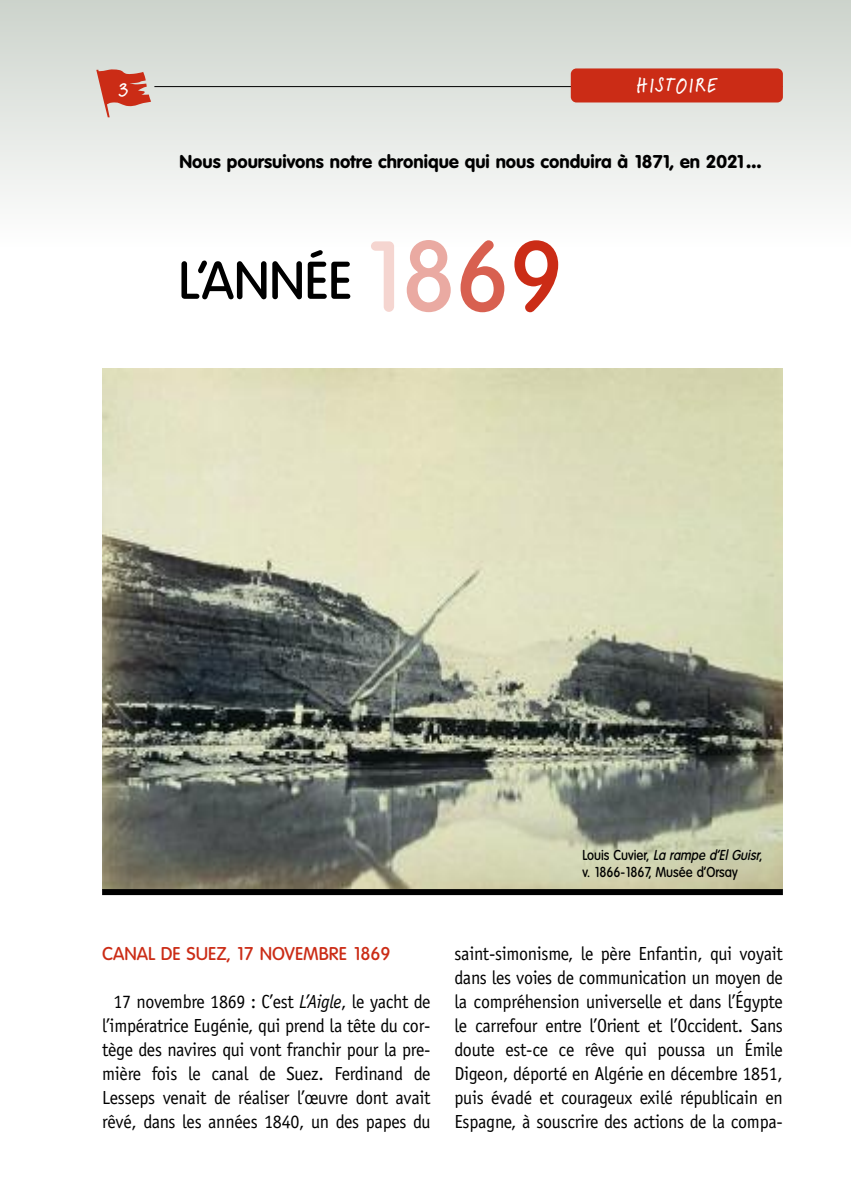
<style>
.page{position:relative;width:851px;height:1191px;background:#fff}
.page>*{position:absolute;margin:0;border:0;box-sizing:border-box;transform-origin:0 0}
.t1{font:500 96.4px "Volkswagen";color:#f5d5d0}
.t2{font:500 51.6px "Volkswagen";color:#000}
.t3{font:500 22px "Feltpen Std";letter-spacing:.075em;color:#fff}
.t4{font:19px/24px "Officina Sans";letter-spacing:-.015em;color:#000;text-align:center;scale:.95 1}
.t5{font:700 18px "Volkswagen";color:#000}
.t6{font:500 18px "Volkswagen";color:#cb2c16}
.t7{font:500 14px/16.8px "Volkswagen";color:#000;scale:.9 1}
.s1{color:#eaaaa2}
.s2{color:#d86050}
.s3{color:#cb2c16}
.s4{font-style:italic}
</style>
<div class="page">
<img style="left:102px;top:369px;width:680px;height:520px">
<div style="left:0;top:0;width:850px;height:247px;background:linear-gradient(to bottom,#ccd3cb,#fefefe)"></div>
<hr style="left:154px;top:86px;width:628px;height:1px;background:#000">
<svg style="left:96px;top:69px;width:55px;height:48px;background:#d47d6f"></svg>
<div style="left:570px;top:68px;width:212px;height:34px;background:#cb2c16;border-radius:6px"></div>
<div style="left:102px;top:889px;width:680px;height:6px;background:#000"></div>
<p class="t3" style="left:118px;top:80px;width:12px">3</p>
<p class="t3" style="left:636px;top:77px;width:82px">HISTOIRE</p>
<p class="t5" style="left:179px;top:151px;width:585px">Nous poursuivons notre chronique qui nous conduira à 1871, en 2021…</p>
<h2 class="t2" style="left:178px;top:251px;width:175px">L’ANNÉE</h2>
<h1 class="t1" style="left:360px;top:221px;width:204px">1<span class="s1">8</span><span class="s2">6</span><span class="s3">9</span></h1>
<p class="t7" style="left:582px;top:847px;width:201px">Louis Cuvier, <span class="s4">La rampe d’El Guisr</span>, v. 1866-1867, Musée d’Orsay</p>
<p class="t6" style="left:102px;top:943px;width:290px">CANAL DE SUEZ, 17 NOVEMBRE 1869</p>
<p class="t4" style="left:102px;top:991px;width:347px">17 novembre 1869 : C’est <span class="s4">L’Aigle</span>, le yacht de l’impératrice Eugénie, qui prend la tête du cor&shy;tège des navires qui vont franchir pour la pre&shy;mière fois le canal de Suez. Ferdinand de Lesseps venait de réaliser l’œuvre dont avait rêvé, dans les années 1840, un des papes du</p>
<p class="t4" style="left:454px;top:943px;width:347px;text-align:justify">saint-simonisme, le père Enfantin, qui voyait dans les voies de communication un moyen de la compréhension universelle et dans l’Égypte le carrefour entre l’Orient et l’Occident. Sans doute est-ce ce rêve qui poussa un Émile Digeon, déporté en Algérie en décembre 1851, puis évadé et courageux exilé républicain en Espagne, à souscrire des actions de la compa-</p>
</div>
